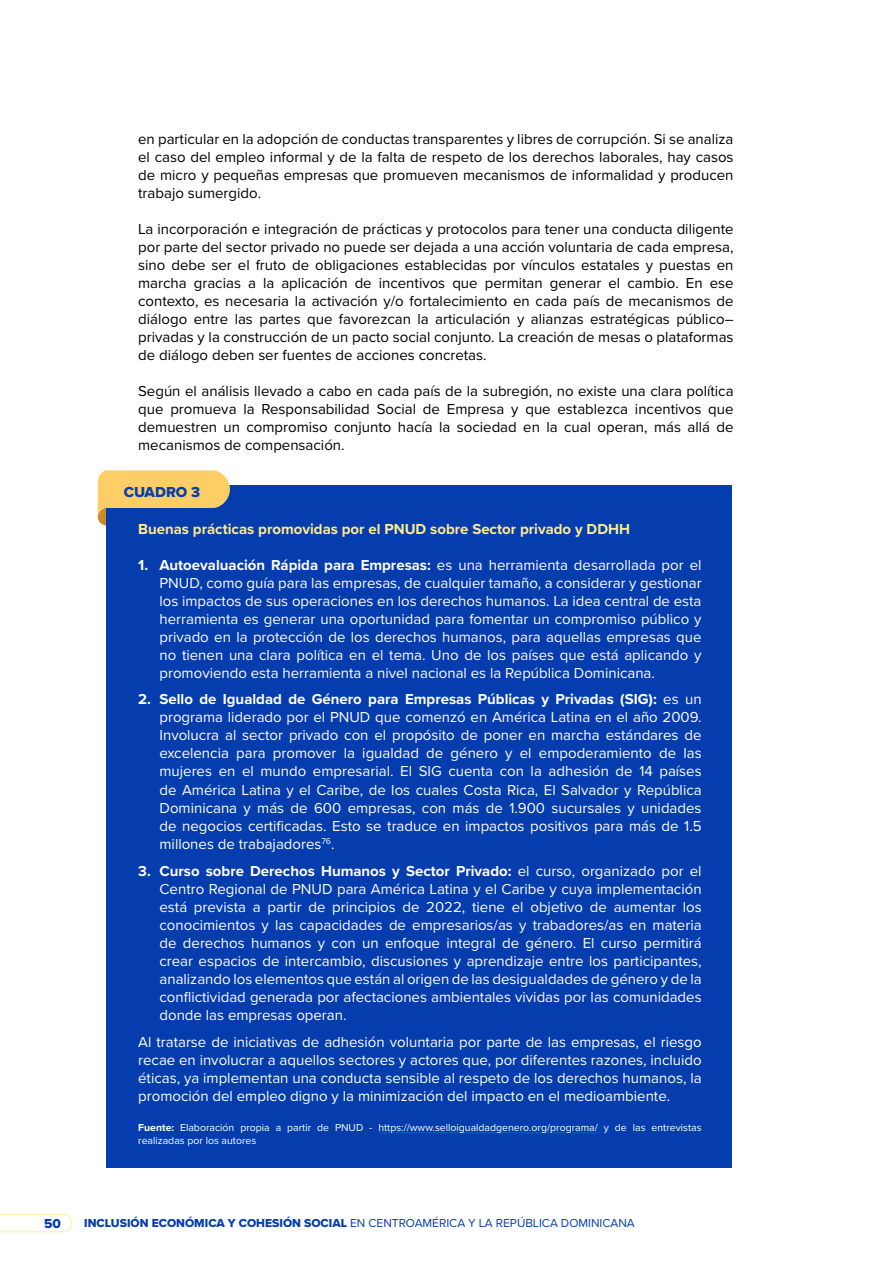
<style>
.page{position:relative;width:893px;height:1263px;background:#fff}
.page>*{position:absolute;margin:0;border:0;box-sizing:border-box;transform-origin:0 0}
.t1{font:15px/18px "Proxima Nova";color:#fff;text-align:justify}
.t2{font:15px/18px "Proxima Nova";color:#000;text-align:justify}
.t3{font:700 15px "Proxima Nova";color:#ffeb8f}
.Normal_wrd_1{font:15px "Proxima Nova Extrabld";color:#053daf}
.t4{font:13.5px "Proxima Nova Extrabld";color:#053daf}
.t5{font:12px "Proxima Nova";color:#053daf}
.t6{font:10.5px/12.6px "Proxima Nova";color:#fff}
.s1{font-weight:700}
.s2{font-family:"Proxima Nova Extrabld"}
</style>
<div class="page">
<svg style="left:0;top:1213px;width:73px;height:20px"></svg>
<div style="left:98px;top:508px;width:17px;height:18px;background:#cd8b2a;border-radius:50%"></div>
<div style="left:106px;top:485px;width:626px;height:682px;background:#053daf"></div>
<svg style="left:98px;top:470px;width:132px;height:46px"></svg>
<hr style="left:378px;top:1132px;width:220px;height:1px;background:#0563c1">
<p class="t2" style="left:138px;top:129px;width:597px">en particular en la adopción de conductas transparentes y libres de corrupción. Si se analiza el caso del empleo informal y de la falta de respeto de los derechos laborales, hay casos de micro y pequeñas empresas que promueven mecanismos de informalidad y producen trabajo sumergido.</p>
<p class="t2" style="left:138px;top:219px;width:597px">La incorporación e integración de prácticas y protocolos para tener una conducta diligente por parte del sector privado no puede ser dejada a una acción voluntaria de cada empresa, sino debe ser el fruto de obligaciones establecidas por vínculos estatales y puestas en marcha gracias a la aplicación de incentivos que permitan generar el cambio. En ese contexto, es necesaria la activación y/o fortalecimiento en cada país de mecanismos de diálogo entre las partes que favorezcan la articulación y alianzas estratégicas público– privadas y la construcción de un pacto social conjunto. La creación de mesas o plataformas de diálogo deben ser fuentes de acciones concretas.</p>
<p class="t2" style="left:138px;top:381px;width:597px">Según el análisis llevado a cabo en cada país de la subregión, no existe una clara política que promueva la Responsabilidad Social de Empresa y que establezca incentivos que demuestren un compromiso conjunto hacía la sociedad en la cual operan, más allá de mecanismos de compensación.</p>
<p class="Normal_wrd_1" style="left:124px;top:481px;width:78px">CUADRO 3</p>
<p class="t3" style="left:138px;top:518px;width:493px">Buenas prácticas promovidas por el PNUD sobre Sector privado y DDHH</p>
<p class="t1" style="left:159px;top:555px;width:544px;text-indent:-21px"><span class="s1">1. Autoevaluación Rápida para Empresas:</span> es una herramienta desarrollada por el PNUD, como guía para las empresas, de cualquier tamaño, a considerar y gestionar los impactos de sus operaciones en los derechos humanos. La idea central de esta herramienta es generar una oportunidad para fomentar un compromiso público y privado en la protección de los derechos humanos, para aquellas empresas que no tienen una clara política en el tema. Uno de los países que está aplicando y promoviendo esta herramienta a nivel nacional es la República Dominicana.</p>
<p class="t1" style="left:159px;top:690px;width:544px;text-indent:-21px"><span class="s1">2. Sello de Igualdad de Género para Empresas Públicas y Privadas (SIG):</span> es un programa liderado por el PNUD que comenzó en América Latina en el año 2009.<br>Involucra al sector privado con el propósito de poner en marcha estándares de excelencia para promover la igualdad de género y el empoderamiento de las mujeres en el mundo empresarial. El SIG cuenta con la adhesión de 14 países de América Latina y el Caribe, de los cuales Costa Rica, El Salvador y República Dominicana y más de 600 empresas, con más de 1.900 sucursales y unidades de negocios certificadas. Esto se traduce en impactos positivos para más de 1.5 millones de trabajadores<sup>76</sup>.</p>
<p class="t1" style="left:159px;top:861px;width:544px;text-indent:-21px"><span class="s1">3. Curso sobre Derechos Humanos y Sector Privado:</span> el curso, organizado por el Centro Regional de PNUD para América Latina y el Caribe y cuya implementación está prevista a partir de principios de 2022, tiene el objetivo de aumentar los conocimientos y las capacidades de empresarios/as y trabadores/as en materia de derechos humanos y con un enfoque integral de género. El curso permitirá crear espacios de intercambio, discusiones y aprendizaje entre los participantes, analizando los elementos que están al origen de las desigualdades de género y de la conflictividad generada por afectaciones ambientales vividas por las comunidades donde las empresas operan.</p>
<p class="t1" style="left:138px;top:1032px;width:565px">Al tratarse de iniciativas de adhesión voluntaria por parte de las empresas, el riesgo recae en involucrar a aquellos sectores y actores que, por diferentes razones, incluido éticas, ya implementan una conducta sensible al respeto de los derechos humanos, la promoción del empleo digno y la minimización del impacto en el medioambiente.</p>
<p class="t6" style="left:138px;top:1121px;width:565px"><span class="s1">Fuente:</span> Elaboración propia a partir de PNUD - https://www.selloigualdadgenero.org/programa/ y de las entrevistas realizadas por los autores</p>
<p class="t4" style="left:44px;top:1213px;width:18px">50</p>
<p class="t5" style="left:84px;top:1214px;width:552px"><span class="s2">INCLUSIÓN ECONÓMICA Y COHESIÓN SOCIAL</span> EN CENTROAMÉRICA Y LA REPÚBLICA DOMINICANA</p>
</div>
